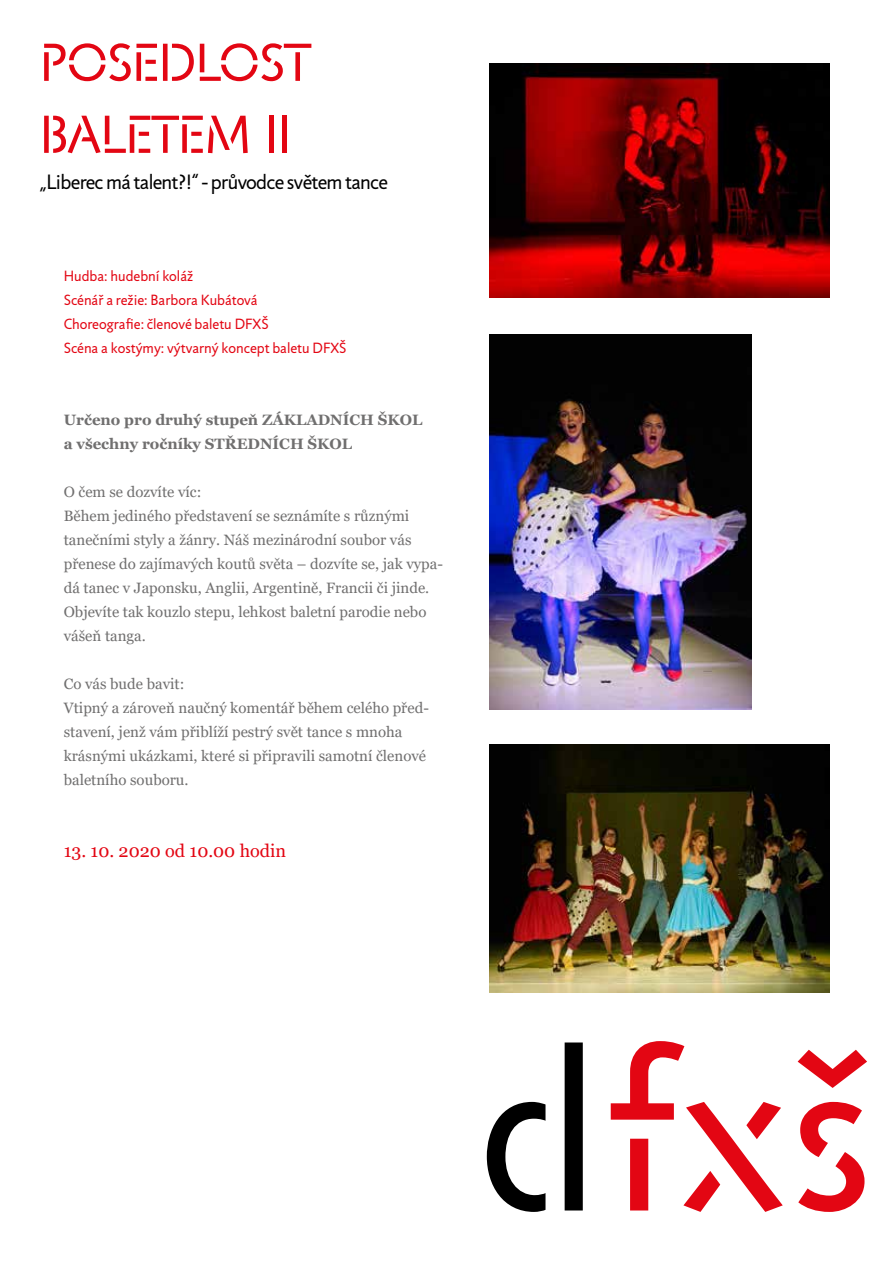
<style>
.page{position:relative;width:893px;height:1263px;background:#fff}
.page>*{position:absolute;margin:0;border:0;box-sizing:border-box;transform-origin:0 0}
.t1{font:232.95px "Jigsaw Stencil";color:#e30613}
.t2{font:54px/72px "Jigsaw Stencil";letter-spacing:-.02em;color:#e30613}
.t3{font:21px "Jigsaw";letter-spacing:-.03em;color:#000}
.t4{font:18px "Georgia";color:#e30613}
.t5{font:15px/24px "Georgia";color:#706f6f}
.t6{font:15px/24px "Jigsaw";color:#e30613}
.t7{font:700 15px/24px "Georgia";color:#706f6f}
.s1{color:#000}
</style>
<div class="page">
<img style="left:489px;top:64px;width:340px;height:234px">
<img style="left:489px;top:334px;width:262px;height:376px">
<img style="left:489px;top:744px;width:340px;height:248px">
<h2 class="t2" style="left:40px;top:27px;width:273px">POSEDLOST<br>BALETEM II</h2>
<h3 class="t3" style="left:39px;top:170px;width:350px">„Liberec má talent?!“ - průvodce světem tance</h3>
<p class="t6" style="left:64px;top:264px;width:284px">Hudba: hudební koláž<br>Scénář a režie: Barbora Kubátová<br>Choreografie: členové baletu DFXŠ<br>Scéna a kostýmy: výtvarný koncept baletu DFXŠ</p>
<p class="t7" style="left:64px;top:408px;width:360px">Určeno pro druhý stupeň ZÁKLADNÍCH ŠKOL a všechny ročníky STŘEDNÍCH ŠKOL</p>
<p class="t5" style="left:64px;top:480px;width:381px">O čem se dozvíte víc:<br>Během jediného představení se seznámíte s různými tanečními styly a žánry. Náš mezinárodní soubor vás přenese do zajímavých koutů světa – dozvíte se, jak vypa&shy;dá tanec v Japonsku, Anglii, Argentině, Francii či jinde.<br>Objevíte tak kouzlo stepu, lehkost baletní parodie nebo vášeň tanga.</p>
<p class="t5" style="left:64px;top:672px;width:367px">Co vás bude bavit:<br>Vtipný a zároveň naučný komentář během celého před&shy;stavení, jenž vám přiblíží pestrý svět tance s mnoha krásnými ukázkami, které si připravili samotní členové baletního souboru.</p>
<p class="t4" style="left:64px;top:840px;width:224px">13. 10. 2020 od 10.00 hodin</p>
<h1 class="t1" style="left:478px;top:997px;width:397px"><span class="s1">d</span>fxš</h1>
</div>
